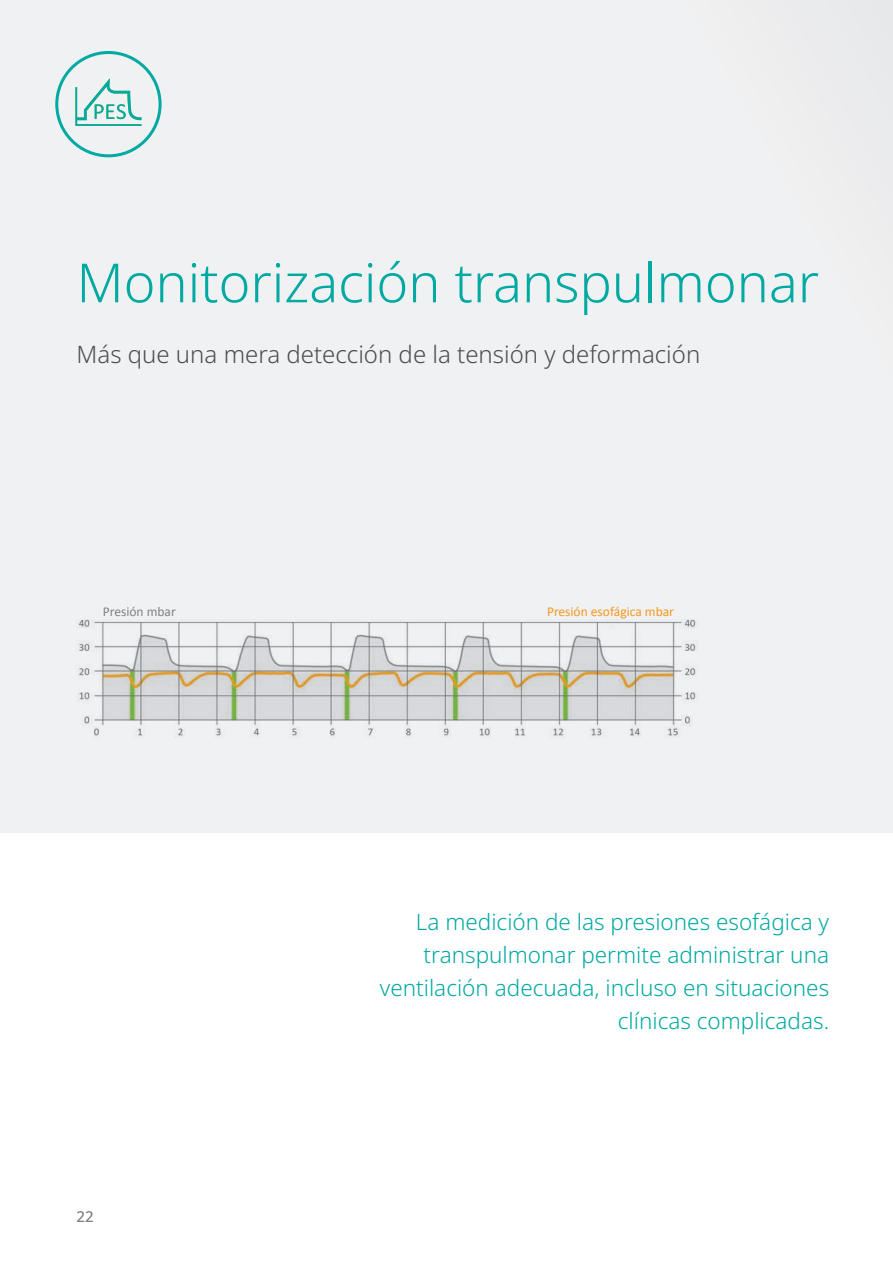
<style>
.page{position:relative;width:893px;height:1263px;background:#fff}
.page>*{position:absolute;margin:0;border:0;box-sizing:border-box;transform-origin:0 0}
.t1{font:300 54px "Noto Sans";color:#00a9a2}
.t2{font:300 24px "Noto Sans";color:#4b4c4d}
.t3{font:300 22.5px/33px "Noto Sans";color:#00a9a2;text-align:right}
.t4{font:500 15px "Noto Sans";color:#808083}
.t5{font:13.5px "Calibri";color:#f7971d}
.t6{font:13.5px "Calibri";color:#808083}
</style>
<div class="page">
<div style="left:0;top:0;width:893px;height:833px;background:#f0f1f2"></div>
<svg style="left:57px;top:53px;width:102px;height:102px;fill:#f0f1f2"></svg>
<svg style="left:75px;top:78px;width:68px;height:49px"></svg>
<div style="left:55px;top:51px;width:107px;height:106px;border:3px solid #00a9a2;border-radius:50%"></div>
<p class="t1" style="left:77px;top:245px;width:744px">Monitorización transpulmonar</p>
<p class="t2" style="left:77px;top:338px;width:625px">Más que una mera detección de la tensión y deformación</p>
<p class="t6" style="left:103px;top:603px;width:74px">Presión mbar</p>
<p class="t5" style="left:547px;top:603px;width:128px">Presión esofágica mbar</p>
<p class="t4" style="left:77px;top:1205px;width:19px">22</p>
<p class="t3" style="left:380px;top:906px;width:451px">La medición de las presiones esofágica y transpulmonar permite administrar una ventilación adecuada, incluso en situaciones clínicas complicadas.</p>
</div>
